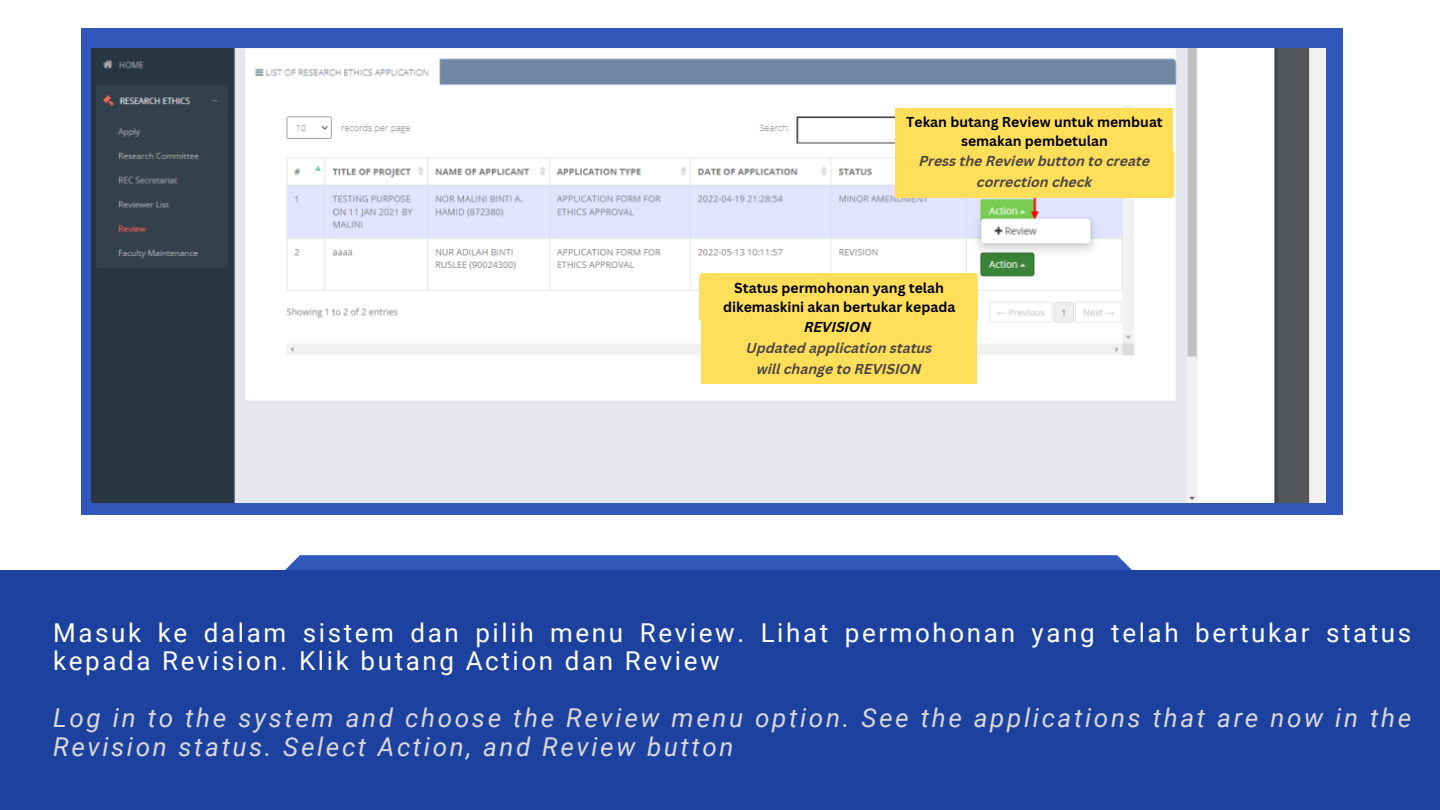
<style>
.page{position:relative;width:1440px;height:810px;background:#fff}
.page>*{position:absolute;margin:0;border:0;box-sizing:border-box;transform-origin:0 0}
.t1{font:italic 26px/28.5px "Roboto";letter-spacing:.1em;color:#d9d9d9}
.t2{font:26px/28.5px "Roboto";letter-spacing:.1em;color:#fff}
.t3{font:700 14px/19.5px "Canva Sans";color:#000;text-align:center}
.t4{font:italic 700 14px/21px "Canva Sans";color:#4b4746;text-align:center}
.t5{font:italic 700 14px "Canva Sans";color:#000}
</style>
<div class="page">
<svg style="left:285px;top:555px;width:847px;height:15px;background:#375bbd"></svg>
<div style="left:0;top:570px;width:1440px;height:240px;background:#1d419f"></div>
<div style="left:81px;top:28px;width:1261px;height:487px;background:#3157bb"></div>
<img style="left:92px;top:48px;width:1234px;height:454px">
<div style="left:896px;top:108px;width:277px;height:89px;background:#ffde59"></div>
<div style="left:701px;top:274px;width:276px;height:110px;background:#ffde59"></div>
<p class="t3" style="left:906px;top:112px;width:258px">Tekan butang Review untuk membuat semakan pembetulan</p>
<p class="t4" style="left:919px;top:152px;width:232px">Press the Review button to create correction check</p>
<p class="t3" style="left:723px;top:277px;width:234px">Status permohonan yang telah dikemaskini akan bertukar kepada</p>
<p class="t5" style="left:804px;top:321px;width:68px">REVISION</p>
<p class="t4" style="left:746px;top:338px;width:188px">Updated application status will change to REVISION</p>
<p class="t2" style="left:53px;top:619px;width:1360px">Masuk ke dalam sistem dan pilih menu Review. Lihat permohonan yang telah bertukar status kepada Revision. Klik butang Action dan Review</p>
<p class="t1" style="left:53px;top:704px;width:1360px">Log in to the system and choose the Review menu option. See the applications that are now in the<br>Revision status. Select Action, and Review button</p>
</div>
